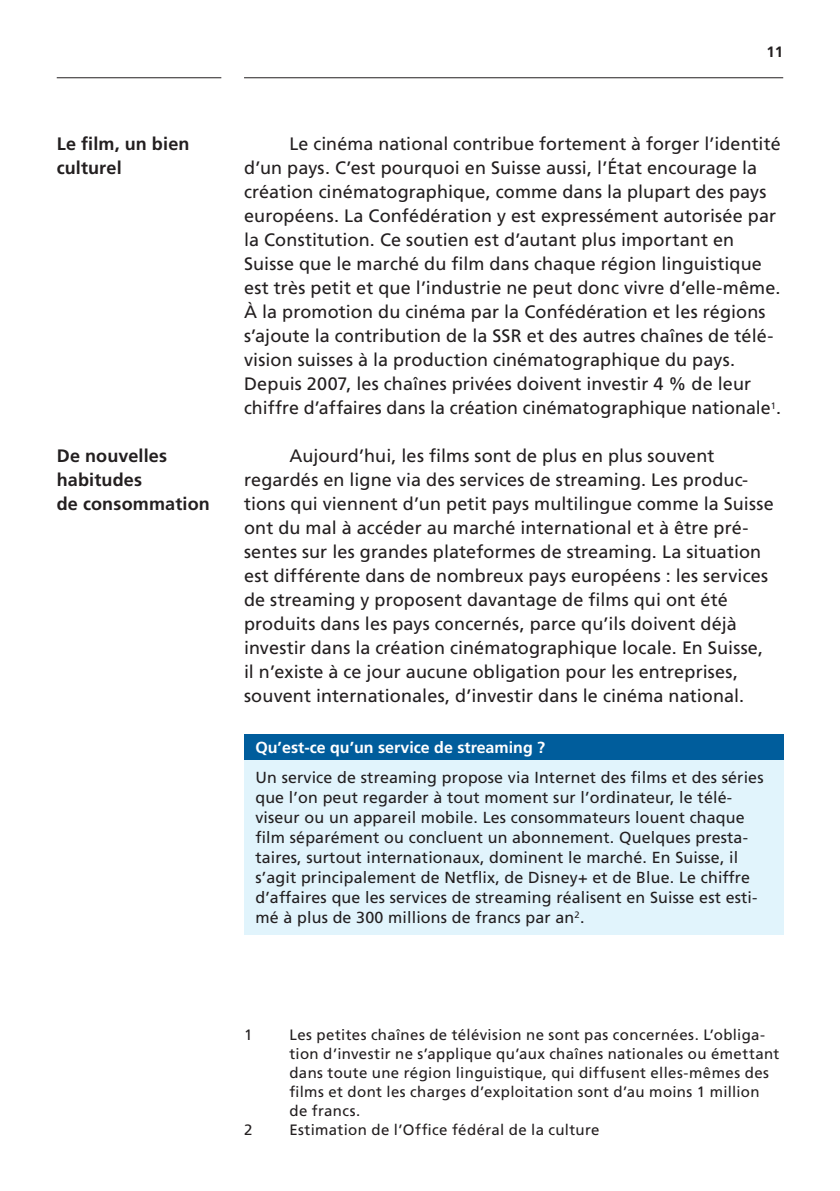
<style>
.page{position:relative;width:840px;height:1191px;background:#fff}
.page>*{position:absolute;margin:0;border:0;box-sizing:border-box;transform-origin:0 0}
.t1{font:18px/24px "Frutiger LT Pro";letter-spacing:.005em;color:#231f20}
.t2{font:700 18px/24px "Frutiger LT Pro";letter-spacing:.01em;color:#231f20}
.t3{font:16px/20px "Frutiger LT Pro";letter-spacing:.01em;color:#231f20}
.t4{font:700 16px "Frutiger LT Pro";color:#fff}
.t5{font:15px/19px "Frutiger LT Pro";letter-spacing:.025em;color:#231f20}
.t6{font:700 15px "Frutiger LT Pro";color:#231f20}
</style>
<div class="page">
<hr style="left:244px;top:77px;width:538px;height:1px;background:#231f20">
<hr style="left:57px;top:77px;width:164px;height:1px;background:#231f20">
<div style="left:244px;top:734px;width:538px;height:26px;background:#005d9c"></div>
<div style="left:244px;top:760px;width:538px;height:174px;background:#e1f4fc"></div>
<p class="t2" style="left:57px;top:132px;width:134px">Le film, un bien culturel</p>
<p class="t2" style="left:57px;top:444px;width:154px">De nouvelles habitudes<br>de consommation</p>
<p class="t6" style="left:766px;top:43px;width:18px">11</p>
<p class="t1" style="left:244px;top:132px;width:538px;text-indent:45px">Le cinéma national contribue fortement à forger l’identité d’un pays. C’est pourquoi en Suisse aussi, l’État encourage la création cinématographique, comme dans la plupart des pays européens. La Confédération y est expressément autorisée par la Constitution. Ce soutien est d’autant plus important en Suisse que le marché du film dans chaque région linguistique est très petit et que l’industrie ne peut donc vivre d’elle-même.<br>À la promotion du cinéma par la Confédération et les régions s’ajoute la contribution de la SSR et des autres chaînes de télé&shy;vision suisses à la production cinématographique du pays.<br>Depuis 2007, les chaînes privées doivent investir 4 % de leur chiffre d’affaires dans la création cinématographique nationale<sup>1</sup>.</p>
<p class="t1" style="left:244px;top:444px;width:531px;text-indent:45px">Aujourd’hui, les films sont de plus en plus souvent regardés en ligne via des services de streaming. Les produc&shy;tions qui viennent d’un petit pays multilingue comme la Suisse ont du mal à accéder au marché international et à être pré&shy;sentes sur les grandes plateformes de streaming. La situation est différente dans de nombreux pays européens : les services de streaming y proposent davantage de films qui ont été produits dans les pays concernés, parce qu’ils doivent déjà investir dans la création cinématographique locale. En Suisse, il n’existe à ce jour aucune obligation pour les entreprises, souvent internationales, d’investir dans le cinéma national.</p>
<p class="t4" style="left:255px;top:738px;width:291px">Qu’est-ce qu’un service de streaming ?</p>
<p class="t3" style="left:255px;top:768px;width:509px">Un service de streaming propose via Internet des films et des séries que l’on peut regarder à tout moment sur l’ordinateur, le télé&shy;viseur ou un appareil mobile. Les consommateurs louent chaque film séparément ou concluent un abonnement. Quelques presta&shy;taires, surtout internationaux, dominent le marché. En Suisse, il s’agit principalement de Netflix, de Disney+ et de Blue. Le chiffre d’affaires que les services de streaming réalisent en Suisse est esti&shy;mé à plus de 300 millions de francs par an<sup>2</sup>.</p>
<p class="t5" style="left:244px;top:1025px;width:10px">1</p>
<p class="t5" style="left:289px;top:1025px;width:491px">Les petites chaînes de télévision ne sont pas concernées. L’obliga&shy;tion d’investir ne s’applique qu’aux chaînes nationales ou émettant dans toute une région linguistique, qui diffusent elles-mêmes des films et dont les charges d’exploitation sont d’au moins 1 million de francs.</p>
<p class="t5" style="left:244px;top:1120px;width:10px">2</p>
<p class="t5" style="left:289px;top:1120px;width:311px">Estimation de l’Office fédéral de la culture</p>
</div>
